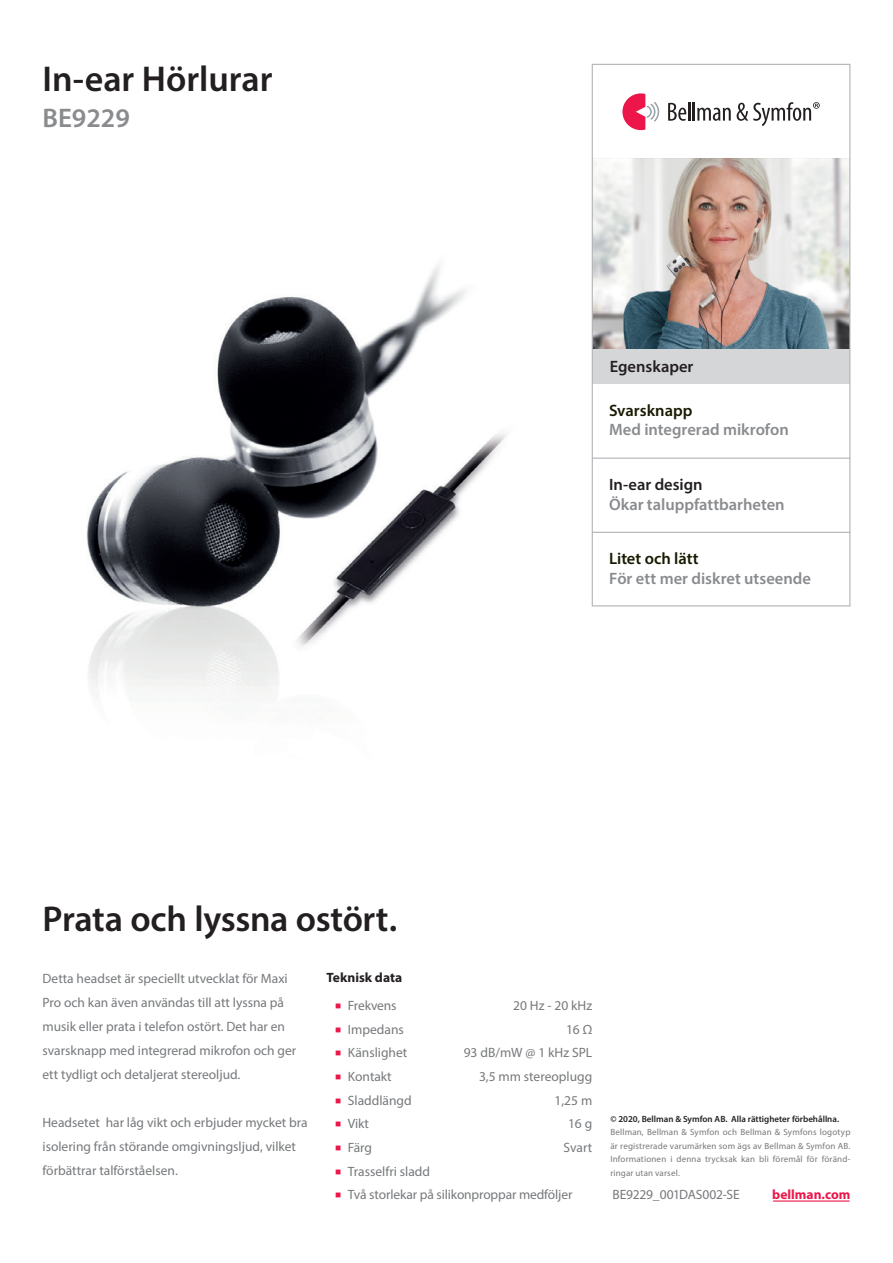
<style>
.page{position:relative;width:893px;height:1263px;background:#fff}
.page>*{position:absolute;margin:0;border:0;box-sizing:border-box;transform-origin:0 0}
.t1{font:600 36px "Myriad Pro";letter-spacing:-.005em;color:#231f20}
.t2{font:600 27px "Myriad Pro";color:#898b8e}
.t3{font:600 16.5px "Myriad Pro";color:#898b8e}
.t4{font:600 16.5px "Myriad Pro";letter-spacing:-.005em;color:#191a00}
.t5{font:600 16.5px "Myriad Pro";color:#231f20}
.t6{font:13.5px/24px "Myriad Pro";color:#76787b}
.t7{font:700 13.5px "Myriad Pro";color:#231f20}
.t8{font:700 13.5px "Myriad Pro";color:#ed164b}
.t9{font:9px/13.5px "Myriad Pro";letter-spacing:.02em;color:#76787b;text-align:justify}
.t10{font:600 9px "Myriad Pro";color:#231f20}
.s1{color:#ed164b}
</style>
<div class="page">
<img style="left:594px;top:159px;width:254px;height:190px">
<div style="left:592px;top:349px;width:258px;height:35px;background:#d5d6d8"></div>
<hr style="left:592px;top:458px;width:258px;height:1px;background:#b2b3b7">
<hr style="left:592px;top:532px;width:258px;height:1px;background:#b2b3b7">
<svg style="left:668px;top:102px;width:63px;height:19px"></svg>
<svg style="left:622px;top:93px;width:37px;height:37px"></svg>
<svg style="left:737px;top:102px;width:83px;height:24px"></svg>
<div style="left:592px;top:64px;width:258px;height:542px;border:1px solid #b2b3b7"></div>
<hr style="left:773px;top:1200px;width:77px;height:1px;background:#ed164b">
<img style="left:86px;top:265px;width:421px;height:437px">
<p class="t1" style="left:43px;top:56px;width:232px">In-ear Hörlurar</p>
<p class="t2" style="left:43px;top:101px;width:89px">BE9229</p>
<p class="t1" style="left:43px;top:896px;width:356px">Prata och lyssna ostört.</p>
<p class="t5" style="left:610px;top:356px;width:85px">Egenskaper</p>
<p class="t4" style="left:609px;top:400px;width:85px">Svarsknapp</p>
<p class="t3" style="left:609px;top:419px;width:181px">Med integrerad mikrofon</p>
<p class="t5" style="left:609px;top:474px;width:95px">In-ear design</p>
<p class="t3" style="left:609px;top:494px;width:177px">Ökar taluppfattbarheten</p>
<p class="t4" style="left:609px;top:548px;width:91px">Litet och lätt</p>
<p class="t3" style="left:609px;top:568px;width:203px">För ett mer diskret utseende</p>
<p class="t6" style="left:43px;top:966px;width:255px">Detta headset är speciellt utvecklat för Maxi Pro och kan även användas till att lyssna på musik eller prata i telefon ostört. Det har en svarsknapp med integrerad mikrofon och ger ett tydligt och detaljerat stereoljud.</p>
<p class="t6" style="left:43px;top:1110px;width:267px">Headsetet har låg vikt och erbjuder mycket bra isolering från störande omgivningsljud, vilket förbättrar talförståelsen.</p>
<p class="t7" style="left:327px;top:968px;width:77px">Teknisk data</p>
<p class="t6" style="left:335px;top:993px;width:63px"><span class="s1">■</span> Frekvens</p>
<p class="t6" style="left:513px;top:993px;width:81px">20 Hz - 20 kHz</p>
<p class="t6" style="left:335px;top:1017px;width:70px"><span class="s1">■</span> Impedans</p>
<p class="t6" style="left:566px;top:1017px;width:28px">16 Ω</p>
<p class="t6" style="left:335px;top:1040px;width:74px"><span class="s1">■</span> Känslighet</p>
<p class="t6" style="left:464px;top:1040px;width:130px">93 dB/mW @ 1 kHz SPL</p>
<p class="t6" style="left:335px;top:1064px;width:58px"><span class="s1">■</span> Kontakt</p>
<p class="t6" style="left:479px;top:1064px;width:115px">3,5 mm stereoplugg</p>
<p class="t6" style="left:335px;top:1088px;width:78px"><span class="s1">■</span> Sladdlängd</p>
<p class="t6" style="left:555px;top:1088px;width:39px">1,25 m</p>
<p class="t6" style="left:335px;top:1111px;width:36px"><span class="s1">■</span> Vikt</p>
<p class="t6" style="left:568px;top:1111px;width:26px">16 g</p>
<p class="t6" style="left:335px;top:1135px;width:39px"><span class="s1">■</span> Färg</p>
<p class="t6" style="left:564px;top:1135px;width:30px">Svart</p>
<p class="t6" style="left:335px;top:1159px;width:97px"><span class="s1">■</span> Trasselfri sladd</p>
<p class="t6" style="left:335px;top:1182px;width:239px"><span class="s1">■</span> Två storlekar på silikonproppar medföljer</p>
<p class="t6" style="left:612px;top:1182px;width:129px">BE9229_001DAS002-SE</p>
<p class="t8" style="left:772px;top:1186px;width:80px">bellman.com</p>
<p class="t10" style="left:610px;top:1113px;width:230px">© 2020, Bellman &amp; Symfon AB. Alla rättigheter förbehållna.</p>
<p class="t9" style="left:610px;top:1125px;width:242px">Bellman, Bellman &amp; Symfon och Bellman &amp; Symfons logotyp är registrerade varumärken som ägs av Bellman &amp; Symfon AB.<br>Informationen i denna trycksak kan bli föremål för föränd&shy;ringar utan varsel.</p>
</div>
